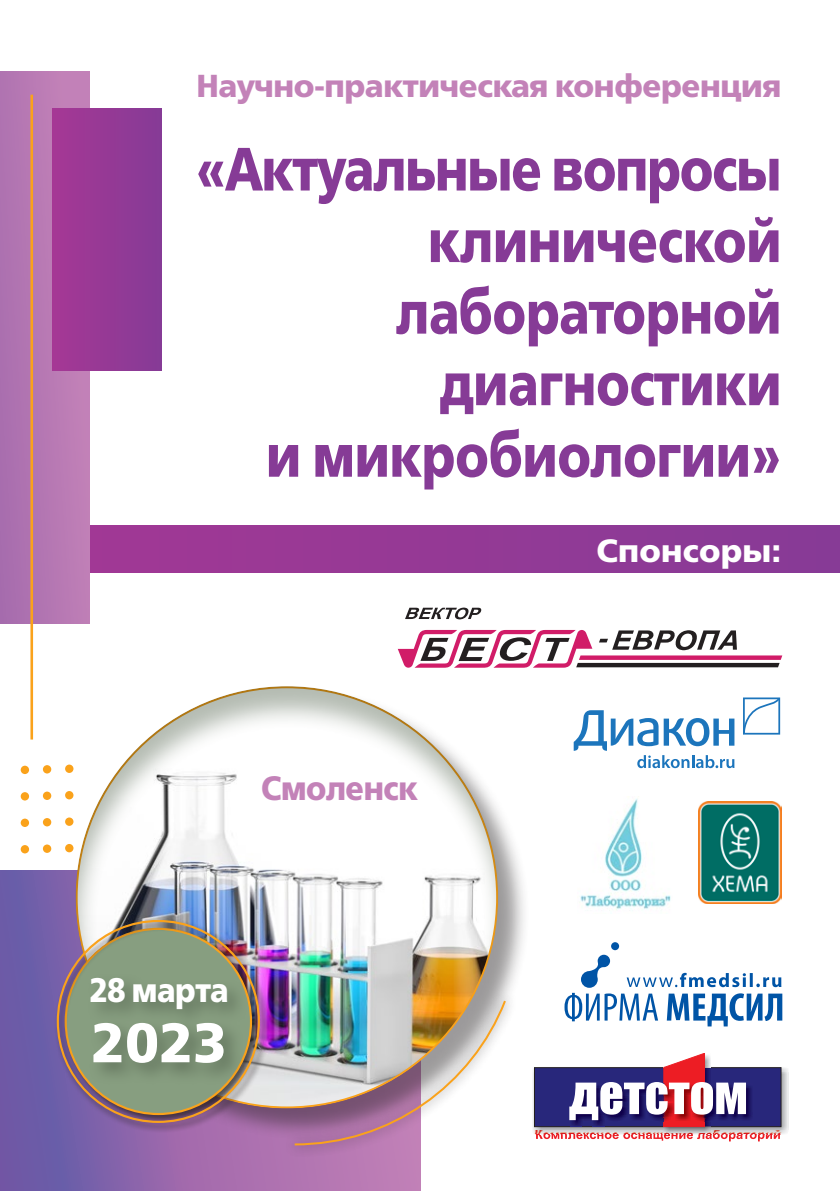
<style>
.page{position:relative;width:840px;height:1191px;background:#fff}
.page>*{position:absolute;margin:0;border:0;box-sizing:border-box;transform-origin:0 0}
.t1{font:60.8px/71.6px "Free Set Bold C";color:#863b96;text-align:right;scale:.82 1}
.t2{font:55.2px "Free Set Bold C";color:#fff}
.t3{font:34px "Free Set Bold C";letter-spacing:-.015em;color:#fff;scale:.9 1}
.t4{font:33.6px "Free Set Bold C";letter-spacing:-.015em;color:#c382b8;scale:.9 1}
.t5{font:32px "Free Set Bold C";letter-spacing:.01em;color:#fff}
.t6{font:31.6px "Free Set Bold C";letter-spacing:-.01em;color:#c382b8}
</style>
<div class="page">
<div style="left:0;top:525px;width:839px;height:48px;background:#943995"></div>
<div style="left:21px;top:765px;width:8px;height:9px;background:#faa21b;border-radius:50%"></div>
<div style="left:21px;top:792px;width:8px;height:8px;background:#faa21b;border-radius:50%"></div>
<div style="left:21px;top:818px;width:8px;height:9px;background:#faa21b;border-radius:50%"></div>
<div style="left:43px;top:765px;width:8px;height:8px;background:#faa21b;border-radius:50%"></div>
<div style="left:43px;top:791px;width:8px;height:9px;background:#faa21b;border-radius:50%"></div>
<div style="left:43px;top:818px;width:8px;height:8px;background:#faa21b;border-radius:50%"></div>
<div style="left:65px;top:764px;width:8px;height:9px;background:#faa21b;border-radius:50%"></div>
<div style="left:65px;top:791px;width:8px;height:8px;background:#faa21b;border-radius:50%"></div>
<div style="left:65px;top:817px;width:8px;height:9px;background:#faa21b;border-radius:50%"></div>
<div style="left:21px;top:845px;width:8px;height:8px;background:#faa21b;border-radius:50%"></div>
<div style="left:43px;top:844px;width:8px;height:9px;background:#faa21b;border-radius:50%"></div>
<div style="left:65px;top:844px;width:8px;height:8px;background:#faa21b;border-radius:50%"></div>
<div style="left:0;top:71px;width:89px;height:552px;background:linear-gradient(to right,#ab70af,#c281b7)"></div>
<div style="left:52px;top:108px;width:109px;height:262px;background:linear-gradient(to right,#a53895,#863b96)"></div>
<svg style="left:0;top:871px;width:420px;height:320px;background:#8464aa"></svg>
<hr style="left:30px;top:95px;width:3px;height:644px;background:#faa21b">
<div style="left:77px;top:688px;width:453px;height:453px;background:#231f20;opacity:.45"></div>
<div style="left:75px;top:685px;width:426px;height:426px;background:#596954;opacity:.45"></div>
<div style="left:54px;top:917px;width:216px;height:216px;background:#231f20;opacity:.75"></div>
<div style="left:283px;top:990px;width:233px;height:167px;background:#231f20;opacity:.75"></div>
<img style="left:292px;top:998px;width:215px;height:148px">
<div style="left:86px;top:973px;width:162px;height:111px;background:#596954;opacity:.75"></div>
<svg style="left:405px;top:607px;width:76px;height:12px"></svg>
<svg style="left:397px;top:630px;width:384px;height:37px"></svg>
<img style="left:698px;top:801px;width:82px;height:103px">
<img style="left:580px;top:796px;width:91px;height:114px">
<img style="left:533px;top:1067px;width:255px;height:68px">
<svg style="left:535px;top:1053px;width:244px;height:88px"></svg>
<svg style="left:564px;top:942px;width:217px;height:84px"></svg>
<svg style="left:743px;top:697px;width:36px;height:37px"></svg>
<svg style="left:573px;top:710px;width:161px;height:58px"></svg>
<p class="t6" style="left:196px;top:68px;width:586px">Научно-практическая конференция</p>
<p class="t1" style="left:196px;top:134px;width:715px">«Актуальные вопросы клинической лабораторной диагностики<br>и микробиологии»</p>
<p class="t4" style="left:261px;top:769px;width:175px">Смоленск</p>
<p class="t3" style="left:89px;top:970px;width:156px">28 марта</p>
<p class="t2" style="left:91px;top:1011px;width:137px">2023</p>
<p class="t5" style="left:596px;top:532px;width:186px">Спонсоры:</p>
</div>
